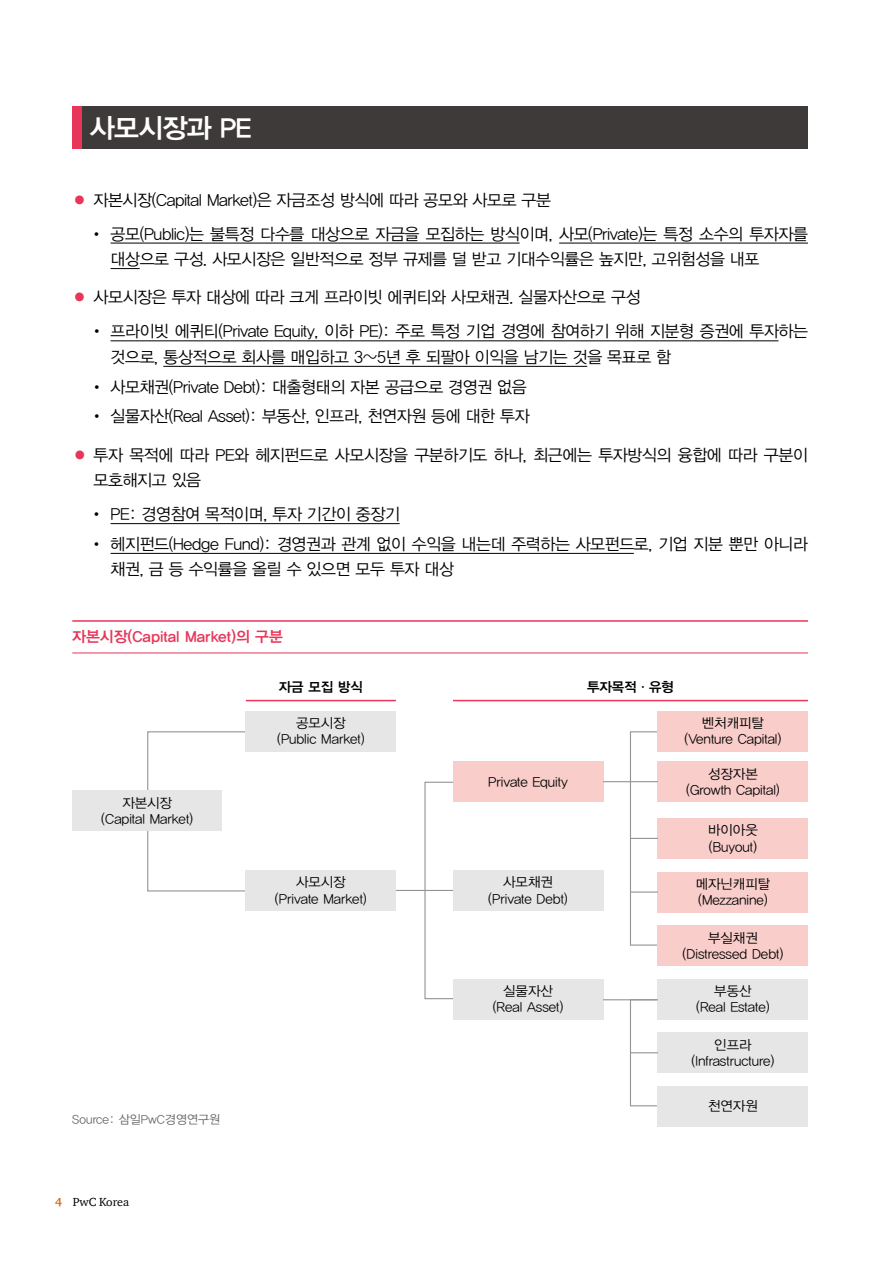
<style>
.page{position:relative;width:893px;height:1263px;background:#fff}
.page>*{position:absolute;margin:0;border:0;box-sizing:border-box;transform-origin:0 0}
.t1{font:27px "YDVYGO34";letter-spacing:-.025em;color:#fff}
.t2{font:16.5px/25.5px "YDVYGO32";letter-spacing:-.02em;color:#000}
.t3{font:15px "YDVYGO34";color:#e73659}
.t4{font:13.5px/16.2px "YDVYGO32";color:#000;text-align:center}
.t5{font:13.5px "YDVYGO34";color:#000}
.t6{font:12px "YDVYGO32";color:#656464}
.t7{font:12px "ITC Charter Com";color:#000}
.s1{color:#e73659}
.s2{font-weight:700;color:#db6600}
</style>
<div class="page">
<div style="left:82px;top:106px;width:726px;height:43px;background:#3e3a39"></div>
<div style="left:72px;top:106px;width:10px;height:43px;background:#e73659"></div>
<hr style="left:111px;top:243px;width:409px;height:1px;background:#000">
<hr style="left:559px;top:243px;width:249px;height:1px;background:#000">
<svg style="left:111px;top:268px;width:29px;height:1px"></svg>
<hr style="left:111px;top:340px;width:667px;height:1px;background:#000">
<hr style="left:163px;top:366px;width:424px;height:1px;background:#000">
<hr style="left:111px;top:523px;width:289px;height:1px;background:#000">
<hr style="left:111px;top:553px;width:523px;height:1px;background:#000">
<hr style="left:72px;top:620px;width:736px;height:2px;background:#e73659">
<hr style="left:72px;top:653px;width:736px;height:1px;background:#e73659">
<div style="left:147px;top:731px;width:99px;height:160px;border:1px solid #949495"></div>
<div style="left:424px;top:782px;width:30px;height:217px;border:1px solid #949495"></div>
<div style="left:630px;top:731px;width:28px;height:215px;border:1px solid #949495"></div>
<div style="left:630px;top:999px;width:28px;height:107px;border:1px solid #949495"></div>
<div style="left:72px;top:791px;width:150px;height:40px;background:#e6e6e6"></div>
<div style="left:246px;top:711px;width:150px;height:40px;background:#e6e6e6"></div>
<div style="left:246px;top:870px;width:150px;height:41px;background:#e6e6e6"></div>
<div style="left:453px;top:761px;width:150px;height:41px;background:#f8cdca"></div>
<div style="left:453px;top:870px;width:150px;height:41px;background:#e6e6e6"></div>
<div style="left:453px;top:979px;width:150px;height:40px;background:#e6e6e6"></div>
<div style="left:658px;top:711px;width:150px;height:40px;background:#f8cdca"></div>
<div style="left:658px;top:761px;width:150px;height:41px;background:#f8cdca"></div>
<div style="left:658px;top:818px;width:150px;height:41px;background:#f8cdca"></div>
<div style="left:658px;top:872px;width:150px;height:40px;background:#f8cdca"></div>
<div style="left:658px;top:925px;width:150px;height:41px;background:#f8cdca"></div>
<div style="left:658px;top:979px;width:150px;height:40px;background:#e6e6e6"></div>
<div style="left:658px;top:1032px;width:150px;height:41px;background:#e6e6e6"></div>
<div style="left:658px;top:1086px;width:150px;height:40px;background:#e6e6e6"></div>
<hr style="left:396px;top:890px;width:57px;height:1px;background:#949495">
<hr style="left:246px;top:700px;width:150px;height:1px;background:#e73659">
<hr style="left:453px;top:700px;width:355px;height:1px;background:#e73659">
<hr style="left:603px;top:781px;width:55px;height:1px;background:#949495">
<svg style="left:630px;top:838px;width:28px;height:1px"></svg>
<hr style="left:630px;top:891px;width:28px;height:2px;background:#949495">
<svg style="left:630px;top:1052px;width:28px;height:1px"></svg>
<hr style="left:603px;top:999px;width:55px;height:1px;background:#949495">
<h1 class="t1" style="left:90px;top:109px;width:163px">사모시장과 PE</h1>
<p class="t2" style="left:72px;top:186px;width:480px"><span class="s1">●</span> 자본시장(Capital Market)은 자금조성 방식에 따라 공모와 사모로 구분</p>
<p class="t2" style="left:111px;top:220px;width:699px;text-indent:-21px">• 공모(Public)는 불특정 다수를 대상으로 자금을 모집하는 방식이며, 사모(Private)는 특정 소수의 투자자를 대상으로 구성. 사모시장은 일반적으로 정부 규제를 덜 받고 기대수익률은 높지만, 고위험성을 내포</p>
<p class="t2" style="left:72px;top:284px;width:570px"><span class="s1">●</span> 사모시장은 투자 대상에 따라 크게 프라이빗 에퀴티와 사모채권. 실물자산으로 구성</p>
<p class="t2" style="left:111px;top:318px;width:699px;text-indent:-21px">• 프라이빗 에퀴티(Private Equity, 이하 PE): 주로 특정 기업 경영에 참여하기 위해 지분형 증권에 투자하는 것으로, 통상적으로 회사를 매입하고 3~5년 후 되팔아 이익을 남기는 것을 목표로 함</p>
<p class="t2" style="left:89px;top:373px;width:439px">• 사모채권(Private Debt): 대출형태의 자본 공급으로 경영권 없음</p>
<p class="t2" style="left:89px;top:403px;width:442px">• 실물자산(Real Asset): 부동산, 인프라, 천연자원 등에 대한 투자</p>
<p class="t2" style="left:94px;top:441px;width:716px;text-indent:-21px"><span class="s1">●</span> 투자 목적에 따라 PE와 헤지펀드로 사모시장을 구분하기도 하나, 최근에는 투자방식의 융합에 따라 구분이 모호해지고 있음</p>
<p class="t2" style="left:89px;top:500px;width:312px">• PE: 경영참여 목적이며, 투자 기간이 중장기</p>
<p class="t2" style="left:111px;top:530px;width:699px;text-indent:-21px">• 헤지펀드(Hedge Fund): 경영권과 관계 없이 수익을 내는데 주력하는 사모펀드로, 기업 지분 뿐만 아니라 채권, 금 등 수익률을 올릴 수 있으면 모두 투자 대상</p>
<p class="t3" style="left:72px;top:627px;width:212px">자본시장(Capital Market)의 구분</p>
<p class="t5" style="left:279px;top:678px;width:85px">자금 모집 방식</p>
<p class="t4" style="left:101px;top:794px;width:93px">자본시장 (Capital Market)</p>
<p class="t4" style="left:277px;top:714px;width:89px">공모시장 (Public Market)</p>
<p class="t4" style="left:275px;top:873px;width:93px">사모시장 (Private Market)</p>
<p class="t6" style="left:72px;top:1111px;width:149px">Source: 삼일PwC경영연구원</p>
<p class="t7" style="left:55px;top:1194px;width:75px"><span class="s2">4</span> PwC Korea</p>
<p class="t4" style="left:488px;top:773px;width:81px">Private Equity</p>
<p class="t4" style="left:488px;top:873px;width:81px">사모채권 (Private Debt)</p>
<p class="t4" style="left:493px;top:982px;width:72px">실물자산 (Real Asset)</p>
<p class="t5" style="left:587px;top:678px;width:88px">투자목적·유형</p>
<p class="t4" style="left:684px;top:714px;width:99px">벤처캐피탈 (Venture Capital)</p>
<p class="t4" style="left:686px;top:764px;width:95px">성장자본 (Growth Capital)</p>
<p class="t4" style="left:708px;top:821px;width:51px;text-align:left">바이아웃 (Buyout)</p>
<p class="t4" style="left:696px;top:875px;width:76px;text-align:left">메자닌캐피탈 (Mezzanine)</p>
<p class="t4" style="left:683px;top:928px;width:102px">부실채권 (Distressed Debt)</p>
<p class="t4" style="left:696px;top:982px;width:75px">부동산<br>(Real Estate)</p>
<p class="t4" style="left:691px;top:1036px;width:84px">인프라 (Infrastructure)</p>
<p class="t4" style="left:708px;top:1097px;width:51px">천연자원</p>
</div>
